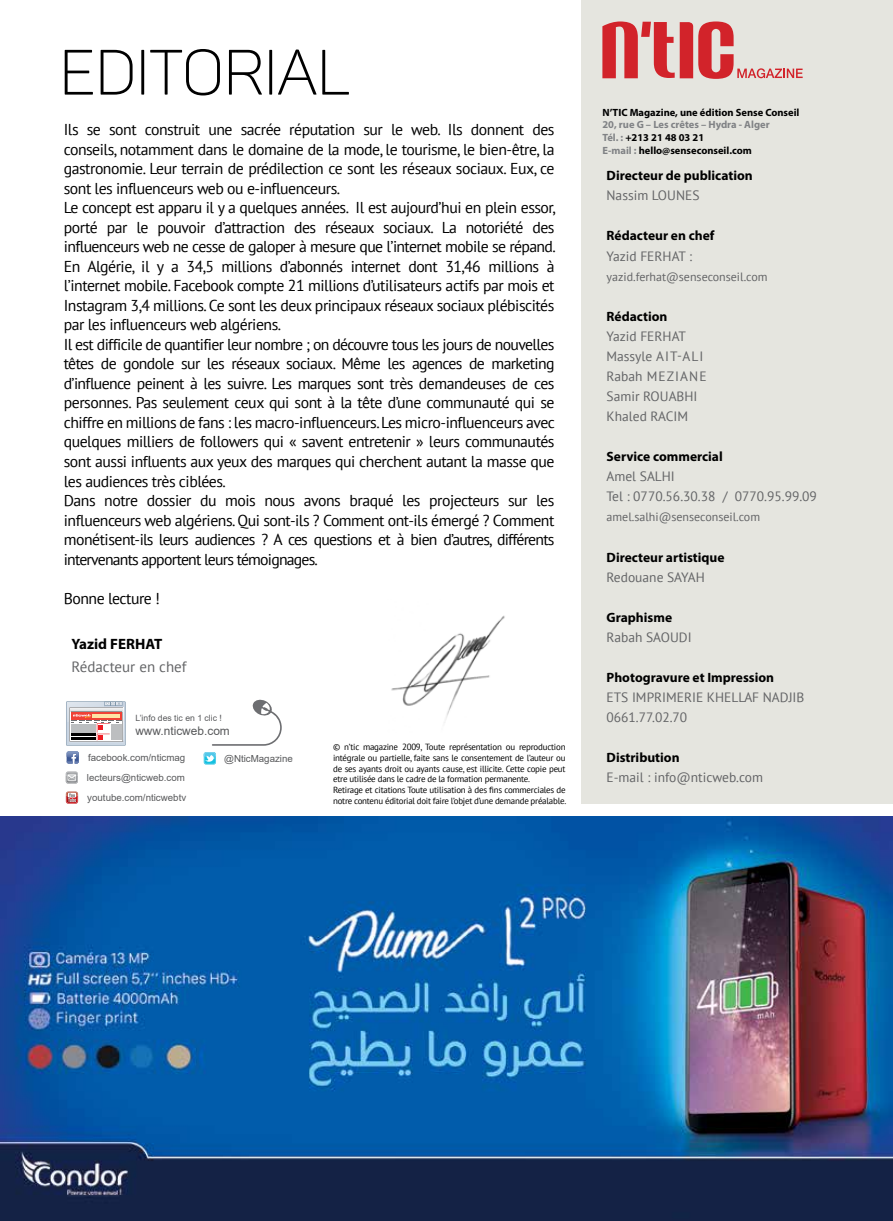
<style>
.page{position:relative;width:893px;height:1221px;background:#fff}
.page>*{position:absolute;margin:0;border:0;box-sizing:border-box;transform-origin:0 0}
.t1{font:63px "Panton Light Caps";color:#000}
.t2{font:15.75px/19.5px "PT Sans";letter-spacing:-.03em;color:#000}
.t3{font:15px "PT Sans";color:#636466}
.t4{font:700 15px "Myriad Pro";color:#000}
.t5{font:13.5px/20.1px "PT Sans";color:#636466}
.t6{font:700 13.5px "Myriad Pro";color:#000}
.t7{font:12px "PT Sans";color:#636466}
.t8{font:11.85px "Arial";color:#58595b}
.t9{font:700 10.5px/12.6px "Myriad Pro";color:#808285}
.t10{font:700 10.5px "Myriad Pro";color:#000}
.t11{font:9.75px "Arial";color:#58595b}
.t12{font:8.85px/10.6px "PT Sans";letter-spacing:-.025em;color:#000}
.t13{font:8.7px "Arial";color:#58595b}
.s1{color:#000}
</style>
<div class="page">
<img style="left:0;top:816px;width:893px;height:404px">
<svg style="left:66px;top:701px;width:60px;height:44px"></svg>
<svg style="left:212px;top:699px;width:70px;height:46px"></svg>
<svg style="left:67px;top:751px;width:12px;height:12px"></svg>
<svg style="left:204px;top:752px;width:12px;height:12px"></svg>
<svg style="left:66px;top:791px;width:12px;height:12px"></svg>
<svg style="left:66px;top:771px;width:12px;height:12px"></svg>
<div style="left:581px;top:0;width:312px;height:803px;background:#e5e5df"></div>
<svg style="left:602px;top:21px;width:201px;height:58px"></svg>
<img style="left:391px;top:615px;width:114px;height:108px">
<h1 class="t1" style="left:60px;top:34px;width:292px">EDITORIAL</h1>
<p class="t2" style="left:64px;top:120px;width:493px">Ils se sont construit une sacrée réputation sur le web. Ils donnent des conseils, notamment dans le domaine de la mode, le tourisme, le bien-être, la gastronomie. Leur terrain de prédilection ce sont les réseaux sociaux. Eux, ce sont les influenceurs web ou e-influenceurs.<br>Le concept est apparu il y a quelques années. Il est aujourd’hui en plein essor, porté par le pouvoir d’attraction des réseaux sociaux. La notoriété des influenceurs web ne cesse de galoper à mesure que l’internet mobile se répand.<br>En Algérie, il y a 34,5 millions d’abonnés internet dont 31,46 millions à l’internet mobile. Facebook compte 21 millions d’utilisateurs actifs par mois et Instagram 3,4 millions. Ce sont les deux principaux réseaux sociaux plébiscités par les influenceurs web algériens.<br>Il est difficile de quantifier leur nombre ; on découvre tous les jours de nouvelles têtes de gondole sur les réseaux sociaux. Même les agences de marketing d’influence peinent à les suivre. Les marques sont très demandeuses de ces personnes. Pas seulement ceux qui sont à la tête d’une communauté qui se chiffre en millions de fans : les macro-influenceurs. Les micro-influenceurs avec quelques milliers de followers qui « savent entretenir » leurs communautés sont aussi influents aux yeux des marques qui cherchent autant la masse que les audiences très ciblées.<br>Dans notre dossier du mois nous avons braqué les projecteurs sur les influenceurs web algériens. Qui sont-ils ? Comment ont-ils émergé ? Comment monétisent-ils leurs audiences ? A ces questions et à bien d’autres, différents intervenants apportent leurs témoignages.</p>
<p class="t2" style="left:64px;top:588px;width:98px">Bonne lecture !</p>
<p class="t4" style="left:72px;top:634px;width:92px">Yazid FERHAT</p>
<p class="t3" style="left:72px;top:656px;width:117px">Rédacteur en chef</p>
<p class="t13" style="left:135px;top:711px;width:88px">L’info des tic en 1 clic !</p>
<p class="t8" style="left:135px;top:722px;width:96px">www.nticweb.com</p>
<p class="t11" style="left:88px;top:750px;width:99px">facebook.com/nticmag</p>
<p class="t11" style="left:224px;top:751px;width:70px">@NticMagazine</p>
<p class="t11" style="left:87px;top:790px;width:100px">youtube.com/nticwebtv</p>
<p class="t11" style="left:87px;top:770px;width:99px">lecteurs@nticweb.com</p>
<p class="t12" style="left:333px;top:741px;width:235px">© n’tic magazine 2009, Toute représentation ou reproduction intégrale ou partielle, faite sans le consentement de l’auteur ou de ses ayants droit ou ayants cause, est illicite. Cette copie peut etre utilisée dans le cadre de la formation permanente.<br>Retirage et citations Toute utilisation à des fins commerciales de notre contenu éditorial doit faire l’objet d’une demande préalable.</p>
<p class="t10" style="left:602px;top:105px;width:199px">N’TIC Magazine, une édition Sense Conseil</p>
<p class="t9" style="left:602px;top:118px;width:169px">20, rue G – Les crêtes – Hydra - Alger<br>Tél. : <span class="s1">+213 21 48 03 21<br></span>E-mail : <span class="s1">hello@senseconseil.com</span></p>
<p class="t6" style="left:607px;top:167px;width:148px">Directeur de publication</p>
<p class="t5" style="left:607px;top:185px;width:94px">Nassim LOUNES</p>
<p class="t6" style="left:607px;top:227px;width:109px">Rédacteur en chef</p>
<p class="t5" style="left:607px;top:245px;width:87px">Yazid FERHAT :</p>
<p class="t7" style="left:607px;top:269px;width:162px">yazid.ferhat@senseconseil.com</p>
<p class="t6" style="left:607px;top:307px;width:62px">Rédaction</p>
<p class="t5" style="left:607px;top:326px;width:102px">Yazid FERHAT<br>Massyle AIT-ALI<br>Rabah MEZIANE<br>Samir ROUABHI<br>Khaled RACIM</p>
<p class="t6" style="left:607px;top:448px;width:118px">Service commercial</p>
<p class="t5" style="left:607px;top:466px;width:212px">Amel SALHI<br>Tel : 0770.56.30.38 / 0770.95.99.09</p>
<p class="t7" style="left:607px;top:509px;width:155px">amel.salhi@senseconseil.com</p>
<p class="t6" style="left:607px;top:548px;width:120px">Directeur artistique</p>
<p class="t5" style="left:607px;top:566px;width:100px">Redouane SAYAH</p>
<p class="t6" style="left:607px;top:608px;width:67px">Graphisme</p>
<p class="t5" style="left:607px;top:626px;width:87px">Rabah SAOUDI</p>
<p class="t6" style="left:607px;top:668px;width:169px">Photogravure et Impression</p>
<p class="t5" style="left:607px;top:686px;width:199px">ETS IMPRIMERIE KHELLAF NADJIB<br>0661.77.02.70</p>
<p class="t6" style="left:607px;top:748px;width:75px">Distribution</p>
<p class="t5" style="left:607px;top:767px;width:158px">E-mail : info@nticweb.com</p>
</div>
